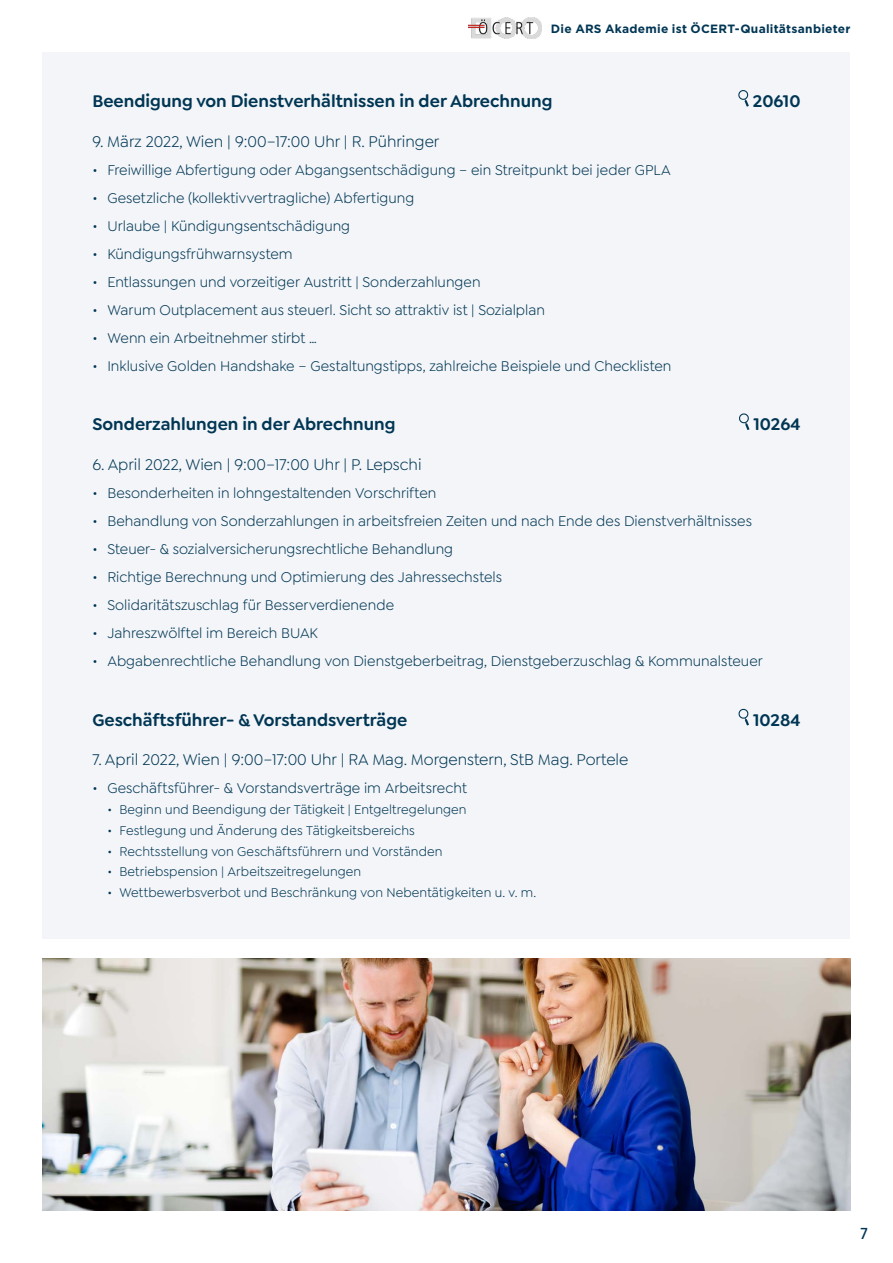
<style>
.page{position:relative;width:893px;height:1263px;background:#fff}
.page>*{position:absolute;margin:0;border:0;box-sizing:border-box;transform-origin:0 0}
.t1{font:600 18px "Goldplay";color:#003654}
.t2{font:16.5px "Goldplay";color:#003654}
.t3{font:15px "Goldplay";letter-spacing:.005em;color:#003654}
.t4{font:500 15px "ITC Avant Garde Std";color:#003654}
.t5{font:13.5px "Goldplay";letter-spacing:.005em;color:#003654}
.t6{font:700 12px "Gotham";letter-spacing:.02em;color:#003654}
</style>
<div class="page">
<img style="left:43px;top:959px;width:807px;height:251px">
<div style="left:43px;top:52px;width:807px;height:886px;background:#f3f5f8"></div>
<svg style="left:738px;top:90px;width:11px;height:17px"></svg>
<svg style="left:739px;top:413px;width:11px;height:17px"></svg>
<svg style="left:738px;top:708px;width:11px;height:18px"></svg>
<img style="left:468px;top:17px;width:73px;height:22px">
<p class="t6" style="left:551px;top:21px;width:301px">Die ARS Akademie ist ÖCERT-Qualitätsanbieter</p>
<p class="t1" style="left:92px;top:90px;width:462px">Beendigung von Dienstverhältnissen in der Abrechnung</p>
<p class="t1" style="left:753px;top:90px;width:49px">20610</p>
<p class="t2" style="left:92px;top:132px;width:348px">9. März 2022, Wien | 9:00–17:00 Uhr | R. Pühringer</p>
<p class="t3" style="left:92px;top:161px;width:580px">• Freiwillige Abfertigung oder Abgangsentschädigung – ein Streitpunkt bei jeder GPLA</p>
<p class="t3" style="left:92px;top:189px;width:323px">• Gesetzliche (kollektivvertragliche) Abfertigung</p>
<p class="t3" style="left:92px;top:217px;width:259px">• Urlaube | Kündigungsentschädigung</p>
<p class="t3" style="left:92px;top:245px;width:202px">• Kündigungsfrühwarnsystem</p>
<p class="t3" style="left:92px;top:273px;width:390px">• Entlassungen und vorzeitiger Austritt | Sonderzahlungen</p>
<p class="t3" style="left:92px;top:301px;width:454px">• Warum Outplacement aus steuerl. Sicht so attraktiv ist | Sozialplan</p>
<p class="t3" style="left:92px;top:329px;width:226px">• Wenn ein Arbeitnehmer stirbt …</p>
<p class="t3" style="left:92px;top:357px;width:581px">• Inklusive Golden Handshake – Gestaltungstipps, zahlreiche Beispiele und Checklisten</p>
<p class="t1" style="left:92px;top:413px;width:305px">Sonderzahlungen in der Abrechnung</p>
<p class="t1" style="left:753px;top:413px;width:49px">10264</p>
<p class="t2" style="left:92px;top:455px;width:331px">6. April 2022, Wien | 9:00–17:00 Uhr | P. Lepschi</p>
<p class="t3" style="left:92px;top:485px;width:346px">• Besonderheiten in lohngestaltenden Vorschriften</p>
<p class="t3" style="left:92px;top:513px;width:661px">• Behandlung von Sonderzahlungen in arbeitsfreien Zeiten und nach Ende des Dienstverhältnisses</p>
<p class="t3" style="left:92px;top:541px;width:362px">• Steuer- &amp; sozialversicherungsrechtliche Behandlung</p>
<p class="t3" style="left:92px;top:569px;width:411px">• Richtige Berechnung und Optimierung des Jahressechstels</p>
<p class="t3" style="left:92px;top:597px;width:303px">• Solidaritätszuschlag für Besserverdienende</p>
<p class="t3" style="left:92px;top:625px;width:227px">• Jahreszwölftel im Bereich BUAK</p>
<p class="t3" style="left:92px;top:653px;width:672px">• Abgabenrechtliche Behandlung von Dienstgeberbeitrag, Dienstgeberzuschlag &amp; Kommunalsteuer</p>
<p class="t1" style="left:92px;top:708px;width:316px">Geschäftsführer- &amp; Vorstandsverträge</p>
<p class="t1" style="left:753px;top:708px;width:49px">10284</p>
<p class="t2" style="left:92px;top:751px;width:538px">7. April 2022, Wien | 9:00–17:00 Uhr | RA Mag. Morgenstern, StB Mag. Portele</p>
<p class="t3" style="left:92px;top:780px;width:376px">• Geschäftsführer- &amp; Vorstandsverträge im Arbeitsrecht</p>
<p class="t5" style="left:107px;top:802px;width:361px">• Beginn und Beendigung der Tätigkeit | Entgeltregelungen</p>
<p class="t5" style="left:107px;top:823px;width:309px">• Festlegung und Änderung des Tätigkeitsbereichs</p>
<p class="t5" style="left:107px;top:844px;width:337px">• Rechtsstellung von Geschäftsführern und Vorständen</p>
<p class="t5" style="left:107px;top:864px;width:255px">• Betriebspension | Arbeitszeitregelungen</p>
<p class="t5" style="left:107px;top:885px;width:430px">• Wettbewerbsverbot und Beschränkung von Nebentätigkeiten u. v. m.</p>
<p class="t4" style="left:860px;top:1224px;width:10px">7</p>
</div>
